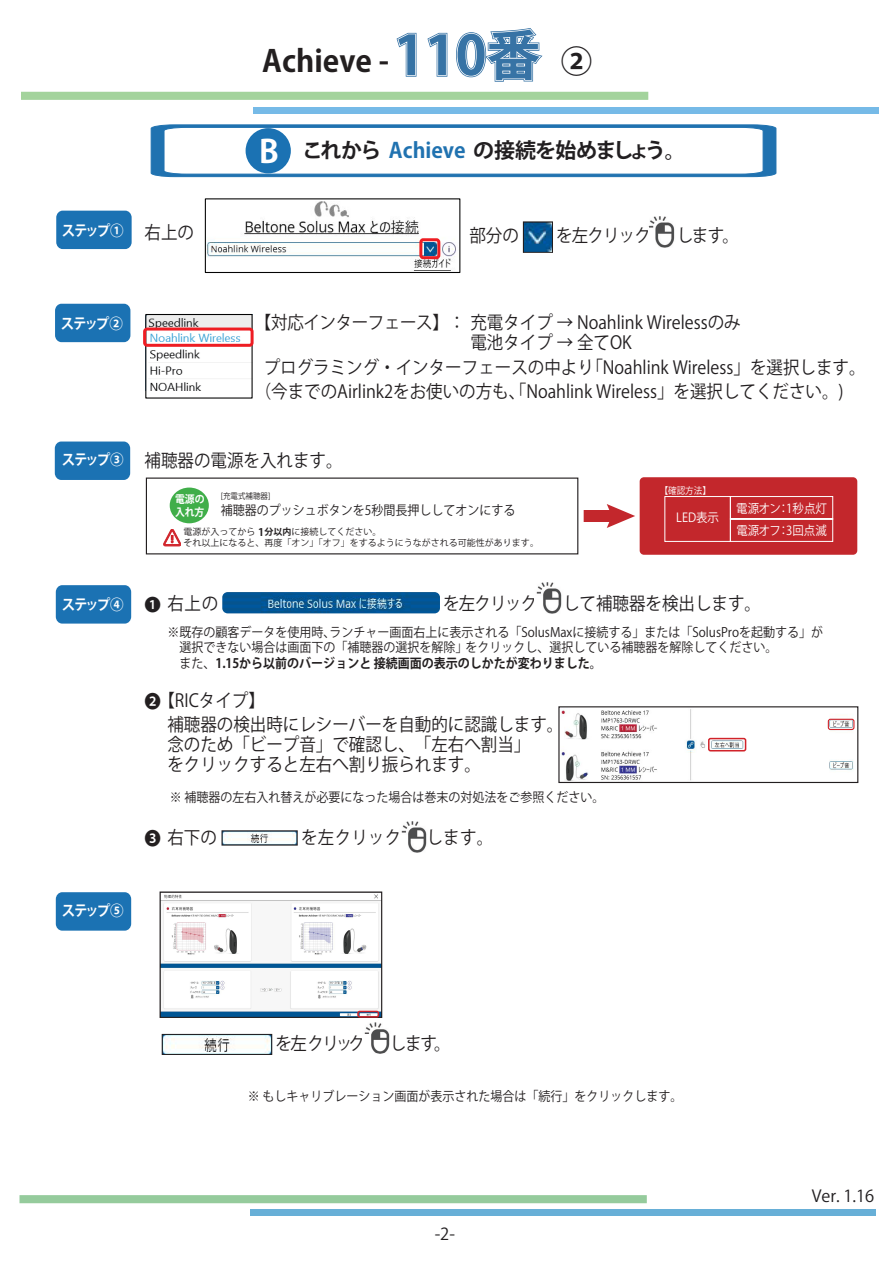
<style>
.page{position:relative;width:893px;height:1263px;background:#fff}
.page>*{position:absolute;margin:0;border:0;box-sizing:border-box;transform-origin:0 0}
.t1{font:700 31.5px "Koz Go Pro";color:#fff}
.t2{font:700 30px "Koz Go Pr 6 N";color:#231f20}
.t3{font:700 21px "Koz Go Pro";letter-spacing:-.02em;color:#221f21}
.t4{font:18px/24.8px "Koz Go Pro";color:#231f20;scale:.92 1}
.t5{font:18px/20px "Koz Go Pro";color:#221f21;scale:.92 1}
.t6{font:16.5px "Koz Go Pro";color:#221f21}
.t7{font:700 14.7px "Koz Go Pro";letter-spacing:-.115em;color:#fff;scale:.92 1}
.t8{font:13.05px/15.6px "Koz Go Pr 6 N";color:#231f20;scale:.92 1}
.t9{font:13.05px "Koz Go Pro";color:#231f20;scale:.92 1}
.t10{font:700 13.05px "Koz Go Pro";color:#231f20;scale:.92 1}
.t11{font:12.45px/22.5px "Koz Go Pr 6 N";color:#fff;scale:.92 1}
.t12{font:700 10.8px/12.9px "Koz Go Pr 6 N";letter-spacing:-.01em;color:#fff;scale:.92 1}
.t13{font:9.3px "Koz Go Pr 6 N";color:#fff;scale:.92 1}
.t14{font:9px/11.2px "Koz Go Pro";color:#231f20}
.t15{font:8.1px "Koz Go Pro";color:#231f20;scale:.92 1}
.s1{font-family:"Koz Go Pro";font-size:54px;color:#2f73a8}
.s2{font-family:"Koz Go Pro";font-size:31.5px;color:#221f21}
.s3{color:#2072b0}
.s4{color:#231f20}
.s5{color:#221f21}
.s6{font-weight:700;font-size:10.5px}
.s7{font-weight:700}
.s8{font-size:16.95px}
.s9{font-weight:400}
</style>
<div class="page">
<div style="left:21px;top:92px;width:627px;height:8px;background:#a3d39c;border:2px solid #a3d39c"></div>
<div style="left:253px;top:108px;width:625px;height:6px;background:#76bae7"></div>
<div style="left:456px;top:32px;width:30px;height:45px;border:3px solid #3773a5;border-radius:50%"></div>
<div style="left:464px;top:39px;width:14px;height:32px;border:3px solid #3773a5;border-radius:50%"></div>
<svg style="left:396px;top:32px;width:21px;height:45px"></svg>
<svg style="left:427px;top:32px;width:21px;height:45px"></svg>
<div style="left:457px;top:33px;width:28px;height:44px;border:2px solid #fff;border-radius:50%"></div>
<div style="left:465px;top:39px;width:12px;height:31px;border:2px solid #fff;border-radius:50%"></div>
<svg style="left:482px;top:28px;width:61px;height:54px"></svg>
<div style="left:20px;top:1195px;width:627px;height:8px;background:#95cb9c;border:2px solid #95cb9c"></div>
<div style="left:250px;top:1209px;width:626px;height:7px;background:#67afd7"></div>
<div style="left:640px;top:477px;width:217px;height:78px;background:#c3272c;border-radius:4px"></div>
<div style="left:56px;top:211px;width:76px;height:38px;background:#1b72b3;border-radius:7px"></div>
<img style="left:560px;top:709px;width:295px;height:72px">
<img style="left:648px;top:216px;width:27px;height:32px">
<div style="left:558px;top:706px;width:300px;height:77px;border:1px solid #231f20"></div>
<img style="left:147px;top:316px;width:104px;height:74px">
<img style="left:162px;top:894px;width:218px;height:122px">
<div style="left:145px;top:314px;width:108px;height:85px;border:1px solid #030303"></div>
<svg style="left:150px;top:124px;width:627px;height:53px"></svg>
<div style="left:56px;top:585px;width:75px;height:39px;background:#1b72b3;border-radius:7px"></div>
<div style="left:246px;top:128px;width:45px;height:45px;background:#1b72b3;border-radius:50%"></div>
<img style="left:224px;top:832px;width:72px;height:11px">
<div style="left:170px;top:488px;width:39px;height:35px;background:#40ae49;border-radius:50%"></div>
<div style="left:56px;top:892px;width:75px;height:39px;background:#1b72b3;border-radius:7px"></div>
<img style="left:164px;top:1036px;width:106px;height:17px">
<div style="left:162px;top:1034px;width:110px;height:21px;border:1px solid #231f20"></div>
<img style="left:364px;top:1022px;width:26px;height:32px">
<img style="left:364px;top:1035px;width:26px;height:17px">
<div style="left:664px;top:496px;width:67px;height:46px;border:1px solid #fff"></div>
<svg style="left:730px;top:496px;width:103px;height:46px"></svg>
<div style="left:55px;top:304px;width:75px;height:38px;background:#1b72b3;border-radius:7px"></div>
<div style="left:55px;top:441px;width:75px;height:39px;background:#1b72b3;border-radius:7px"></div>
<svg style="left:648px;top:228px;width:1px;height:17px"></svg>
<img style="left:536px;top:582px;width:26px;height:32px">
<img style="left:207px;top:201px;width:249px;height:67px">
<div style="left:205px;top:198px;width:255px;height:75px;border:1px solid #030303"></div>
<svg style="left:525px;top:224px;width:26px;height:27px"></svg>
<img style="left:401px;top:821px;width:26px;height:32px">
<div style="left:160px;top:891px;width:222px;height:127px;border:1px solid #231f20"></div>
<div style="left:357px;top:1011px;width:22px;height:6px;border:2px solid #d1232a;border-radius:2px"></div>
<div style="left:708px;top:738px;width:38px;height:13px;border:2px solid #d1232a;border-radius:2px"></div>
<div style="left:584px;top:510px;width:32px;height:12px;background:#c3272c"></div>
<svg style="left:607px;top:504px;width:28px;height:24px"></svg>
<div style="left:828px;top:719px;width:26px;height:11px;border:1px solid #d1232a;border-radius:2px"></div>
<svg style="left:163px;top:529px;width:18px;height:17px"></svg>
<div style="left:419px;top:238px;width:21px;height:21px;border:3px solid #ee1d23;border-radius:2px"></div>
<div style="left:143px;top:328px;width:111px;height:19px;border:3px solid #ee1d23;border-radius:3px"></div>
<div style="left:523px;top:222px;width:30px;height:31px;border:1px solid #231f20"></div>
<img style="left:222px;top:592px;width:218px;height:21px">
<p class="t2" style="left:262px;top:44px;width:332px">Achieve - <span class="s1">110番</span> <span class="s2">②</span></p>
<p class="t1" style="left:259px;top:131px;width:21px">B</p>
<p class="t3" style="left:302px;top:137px;width:385px">これから <span class="s3">Achieve</span> の接続を始めましょう。</p>
<p class="t7" style="left:62px;top:221px;width:69px">ステップ①</p>
<p class="t5" style="left:145px;top:222px;width:55px">右上の</p>
<p class="t4" style="left:469px;top:224px;width:55px">部分の</p>
<p class="t4" style="left:556px;top:224px;width:105px">を左クリック</p>
<p class="t5" style="left:677px;top:226px;width:69px">します。</p>
<p class="t7" style="left:61px;top:314px;width:69px">ステップ②</p>
<p class="t5" style="left:470px;top:313px;width:295px;text-indent:-216px"><span class="s4">【対応インターフェース】：</span>充電タイプ → Noahlink Wirelessのみ電池タイプ → 全てOK</p>
<p class="t5" style="left:264px;top:358px;width:360px">プログラミング・インターフェースの中より</p>
<p class="t5" style="left:586px;top:358px;width:305px">「Noahlink Wireless」を選択します。</p>
<p class="t4" style="left:510px;top:379px;width:364px">「Noahlink Wireless」を選択してください。)</p>
<p class="t4" style="left:255px;top:379px;width:295px">（今までのAirlink2をお使いの方も、</p>
<p class="t7" style="left:62px;top:450px;width:69px">ステップ③</p>
<p class="t5" style="left:145px;top:451px;width:217px">補聴器の電源を入れます。</p>
<p class="t12" style="left:175px;top:492px;width:34px">電源の入れ方</p>
<p class="t15" style="left:221px;top:491px;width:55px">[充電式補聴器]</p>
<p class="t9" style="left:221px;top:502px;width:322px">補聴器のプッシュボタンを5秒間長押しして<span class="s5">オンにする</span></p>
<p class="t14" style="left:183px;top:526px;width:357px">電源が入ってから <span class="s6">1</span><span class="s7">分以内</span>に接続してください。<br>それ以上になると、再度「オン」「オフ」をするようにうながされる可能性があります。</p>
<p class="t13" style="left:660px;top:485px;width:57px">【確認方法】</p>
<p class="t11" style="left:676px;top:507px;width:48px">LED表示</p>
<p class="t11" style="left:736px;top:497px;width:100px">電源オン：1秒点灯電源オフ：3回点滅</p>
<p class="t7" style="left:62px;top:596px;width:69px">ステップ④</p>
<p class="t5" style="left:145px;top:594px;width:82px"><span class="s8">❶</span> 右上の</p>
<p class="t4" style="left:443px;top:592px;width:104px">を左クリック</p>
<p class="t5" style="left:563px;top:594px;width:217px">して補聴器を検出します。</p>
<p class="t8" style="left:179px;top:624px;width:315px;text-indent:-12px">※既存の顧客データを使用時、<br>選択できない場合は画面下の「補聴器の選択を解除」</p>
<p class="t8" style="left:465px;top:624px;width:390px;text-indent:-136px">ランチャー画面右上に表示される「SolusMaxに接続する」または「SolusProを起動する」がをクリックし、選択している補聴器を解除してください。</p>
<p class="t10" style="left:179px;top:654px;width:461px"><span class="s9">また、</span>1.15から以前のバージョンと 接続画面の表示のしかたが変わりました。</p>
<p class="t4" style="left:167px;top:688px;width:432px;text-indent:-23px">❷<span class="s5">【RICタイプ】<br></span>補聴器の検出時にレシーバーを自動的に認識します。</p>
<p class="t4" style="left:167px;top:735px;width:396px;line-height:19.8px">念のため「ビープ音」で確認し、「左右へ割当」をクリックすると左右へ割り振られます。</p>
<p class="t9" style="left:170px;top:789px;width:474px">※ 補聴器の左右入れ替えが必要になった場合は巻末の対処法をご参照ください。</p>
<p class="t4" style="left:145px;top:825px;width:80px">❸ 右下の</p>
<p class="t4" style="left:301px;top:825px;width:110px">を左クリック</p>
<p class="t4" style="left:427px;top:825px;width:74px">します。</p>
<p class="t7" style="left:62px;top:901px;width:69px">ステップ⑤</p>
<p class="t4" style="left:275px;top:1031px;width:99px">を左クリック</p>
<p class="t4" style="left:390px;top:1031px;width:68px">します。</p>
<p class="t8" style="left:248px;top:1088px;width:474px">※ もしキャリブレーション画面が表示された場合は「続行」をクリックします。</p>
<p class="t6" style="left:435px;top:1223px;width:22px">-2-</p>
<p class="t6" style="left:812px;top:1186px;width:64px">Ver. 1.16</p>
</div>
